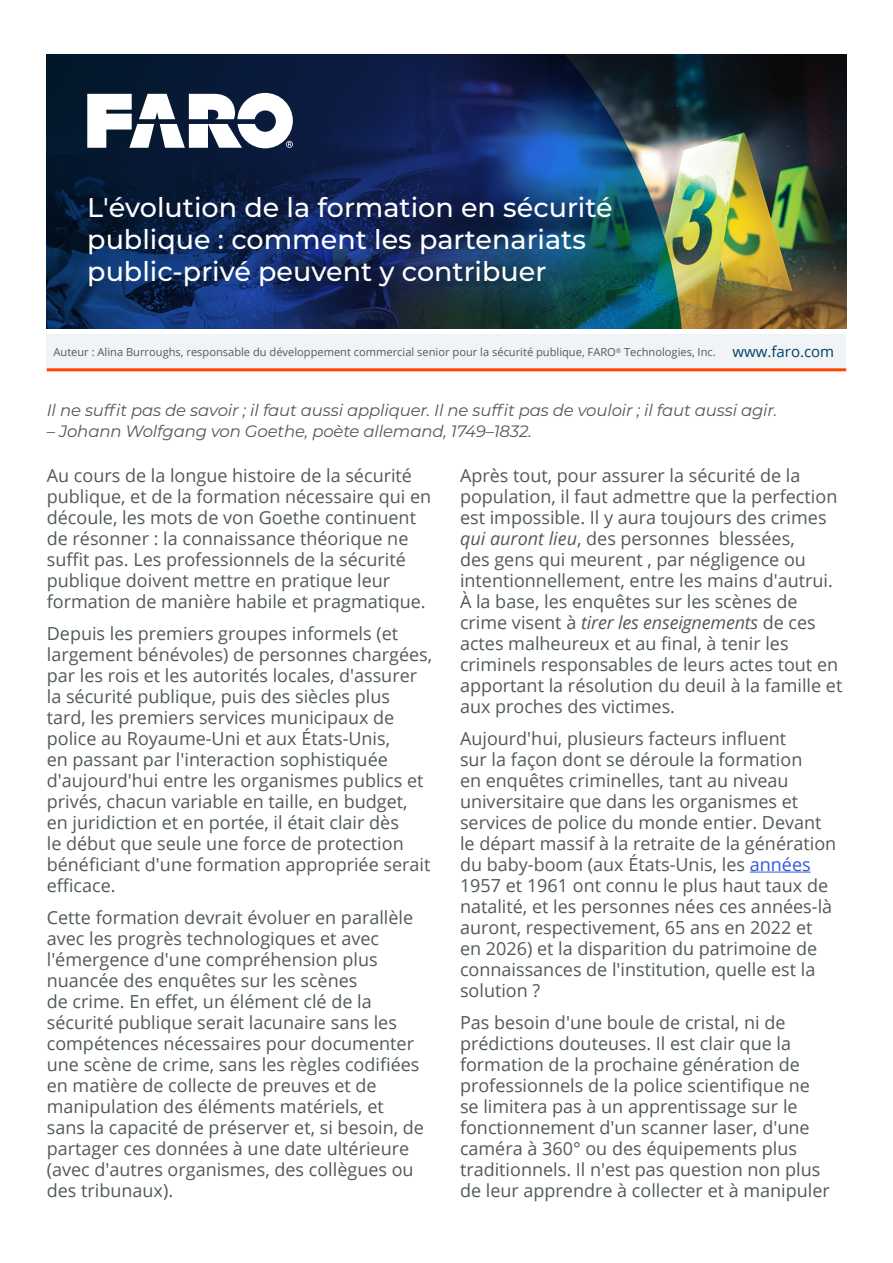
<style>
.page{position:relative;width:893px;height:1263px;background:#fff}
.page>*{position:absolute;margin:0;border:0;box-sizing:border-box;transform-origin:0 0}
.t1{font:500 27px/32.4px "Montserrat";color:#fff}
.t2{font:18px/21px "Open Sans";color:#51595c}
.t3{font:italic 16.5px "Montserrat";letter-spacing:-.01em;color:#51595c}
.t4{font:11.1px "Open Sans";color:#51595c}
.s1{font-size:15px;color:#01426a}
.s2{font-style:italic}
.s3{color:#3455db}
</style>
<div class="page">
<img style="left:684px;top:54px;width:162px;height:274px">
<img style="left:47px;top:54px;width:637px;height:274px">
<svg style="left:87px;top:93px;width:206px;height:55px"></svg>
<div style="left:47px;top:335px;width:799px;height:35px;background:#f1f4f6"></div>
<hr style="left:47px;top:368px;width:799px;height:3px;background:#ff4500">
<hr style="left:750px;top:872px;width:61px;height:1px;background:#3455db">
<h1 class="t1" style="left:87px;top:190px;width:527px">L'évolution de la formation en sécurité publique : comment les partenariats public-privé peuvent y contribuer</h1>
<p class="t4" style="left:54px;top:345px;width:782px">Auteur : Alina Burroughs, responsable du développement commercial senior pour la sécurité publique, FARO<sup>®</sup> Technologies, Inc. <span class="s1">www.faro.com</span></p>
<p class="t3" style="left:47px;top:399px;width:732px">Il ne suffit pas de savoir ; il faut aussi appliquer. Il ne suffit pas de vouloir ; il faut aussi agir.</p>
<p class="t3" style="left:47px;top:420px;width:487px">– Johann Wolfgang von Goethe, poète allemand, 1749–1832.</p>
<p class="t2" style="left:47px;top:464px;width:386px">Au cours de la longue histoire de la sécurité publique, et de la formation nécessaire qui en découle, les mots de von Goethe continuent de résonner : la connaissance théorique ne suffit pas. Les professionnels de la sécurité publique doivent mettre en pratique leur formation de manière habile et pragmatique.</p>
<p class="t2" style="left:47px;top:622px;width:387px">Depuis les premiers groupes informels (et largement bénévoles) de personnes chargées, par les rois et les autorités locales, d'assurer la sécurité publique, puis des siècles plus tard, les premiers services municipaux de police au Royaume-Uni et aux États-Unis,<br>en passant par l'interaction sophistiquée d'aujourd'hui entre les organismes publics et privés, chacun variable en taille, en budget, en juridiction et en portée, il était clair dès<br>le début que seule une force de protection bénéficiant d'une formation appropriée serait efficace.</p>
<p class="t2" style="left:47px;top:906px;width:379px">Cette formation devrait évoluer en parallèle avec les progrès technologiques et avec l'émergence d'une compréhension plus nuancée des enquêtes sur les scènes<br>de crime. En effet, un élément clé de la sécurité publique serait lacunaire sans les compétences nécessaires pour documenter une scène de crime, sans les règles codifiées en matière de collecte de preuves et de manipulation des éléments matériels, et sans la capacité de préserver et, si besoin, de partager ces données à une date ultérieure (avec d'autres organismes, des collègues ou des tribunaux).</p>
<p class="t2" style="left:460px;top:464px;width:384px">Après tout, pour assurer la sécurité de la population, il faut admettre que la perfection est impossible. Il y aura toujours des crimes <span class="s2">qui auront lieu</span>, des personnes blessées,<br>des gens qui meurent , par négligence ou intentionnellement, entre les mains d'autrui.<br>À la base, les enquêtes sur les scènes de crime visent à <span class="s2">tirer les enseignements</span> de ces actes malheureux et au final, à tenir les criminels responsables de leurs actes tout en apportant la résolution du deuil à la famille et aux proches des victimes.</p>
<p class="t2" style="left:460px;top:727px;width:378px">Aujourd'hui, plusieurs facteurs influent<br>sur la façon dont se déroule la formation<br>en enquêtes criminelles, tant au niveau universitaire que dans les organismes et services de police du monde entier. Devant le départ massif à la retraite de la génération du baby-boom (aux États-Unis, les <span class="s3">années </span>1957 et 1961 ont connu le plus haut taux de natalité, et les personnes nées ces années-là auront, respectivement, 65 ans en 2022 et en 2026) et la disparition du patrimoine de connaissances de l'institution, quelle est la solution ?</p>
<p class="t2" style="left:460px;top:1011px;width:371px">Pas besoin d'une boule de cristal, ni de prédictions douteuses. Il est clair que la formation de la prochaine génération de professionnels de la police scientifique ne se limitera pas à un apprentissage sur le fonctionnement d'un scanner laser, d'une caméra à 360° ou des équipements plus traditionnels. Il n'est pas question non plus de leur apprendre à collecter et à manipuler</p>
</div>
